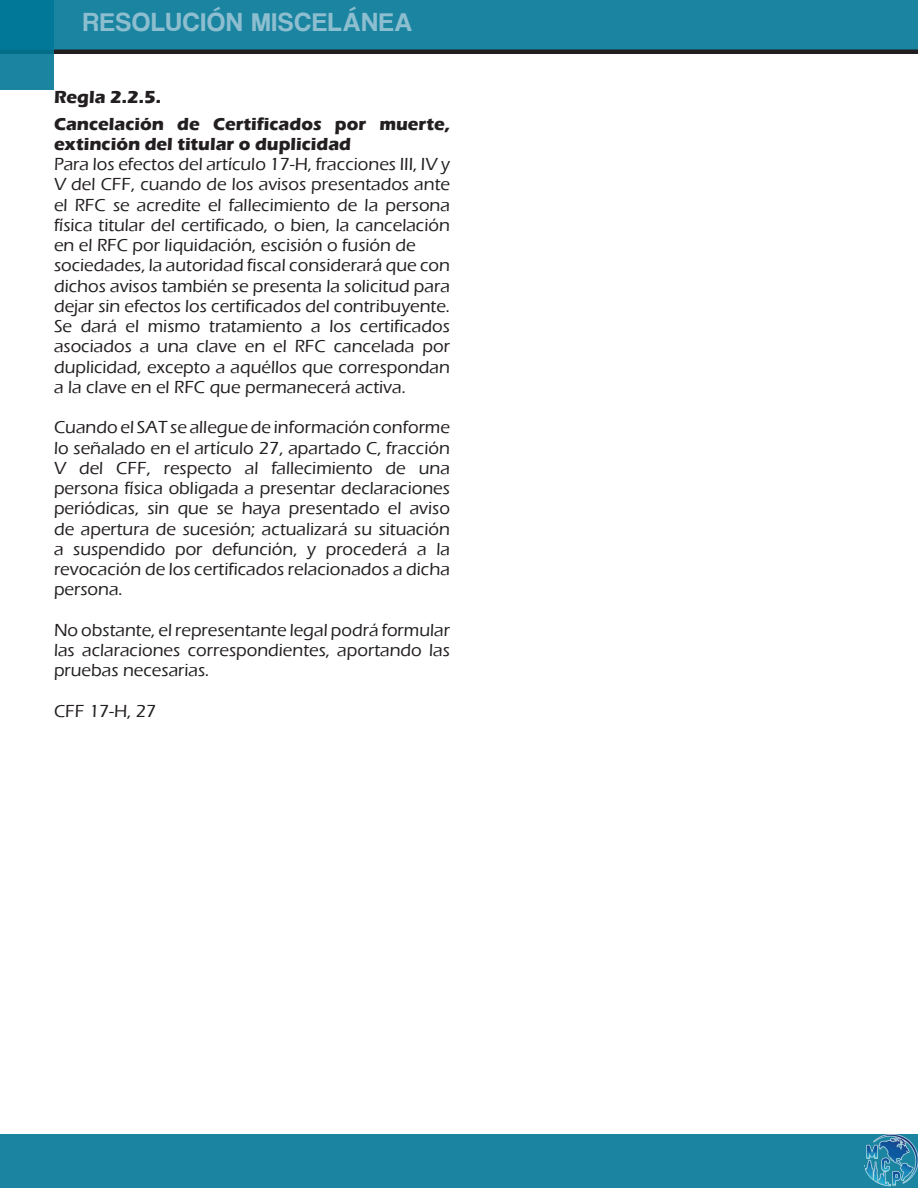
<style>
.page{position:relative;width:918px;height:1188px;background:#fff}
.page>*{position:absolute;margin:0;border:0;box-sizing:border-box;transform-origin:0 0}
.t1{font:27px "Coolvetica Rg";letter-spacing:.05em;color:#9ac5d5}
.t2{font:500 18px/20.2px "Eras ITC";color:#231f20;text-align:justify}
.t3{font:700 18px/20.2px "Eras ITC";color:#231f20}
</style>
<div class="page">
<div style="left:0;top:0;width:918px;height:54px;background:#1a84a1"></div>
<div style="left:0;top:1134px;width:918px;height:54px;background:#1a84a1"></div>
<hr style="left:0;top:50px;width:918px;height:4px;background:#231f20">
<img style="left:864px;top:1134px;width:54px;height:53px">
<svg style="left:0;top:0;width:54px;height:90px;background:#0b7c9a"></svg>
<h1 class="t1" style="left:83px;top:6px;width:331px">RESOLUCIÓN MISCELÁNEA</h1>
<p class="t3" style="left:54px;top:86px;width:109px">Regla 2.2.5.</p>
<p class="t3" style="left:54px;top:113px;width:398px">Cancelación de Certificados por muerte, extinción del titular o duplicidad</p>
<p class="t2" style="left:54px;top:154px;width:398px">Para los efectos del artículo 17-H, fracciones III, IV y V del CFF, cuando de los avisos presentados ante el RFC se acredite el fallecimiento de la persona física titular del certificado, o bien, la cancelación en el RFC por liquidación, escisión o fusión de</p>
<p class="t2" style="left:54px;top:255px;width:398px">sociedades, la autoridad fiscal considerará que con dichos avisos también se presenta la solicitud para dejar sin efectos los certificados del contribuyente.<br>Se dará el mismo tratamiento a los certificados asociados a una clave en el RFC cancelada por duplicidad, excepto a aquéllos que correspondan a la clave en el RFC que permanecerá activa.</p>
<p class="t2" style="left:54px;top:417px;width:398px">Cuando el SAT se allegue de información conforme lo señalado en el artículo 27, apartado C, fracción V del CFF, respecto al fallecimiento de una persona física obligada a presentar declaraciones periódicas, sin que se haya presentado el aviso de apertura de sucesión; actualizará su situación a suspendido por defunción, y procederá a la revocación de los certificados relacionados a dicha persona.</p>
<p class="t2" style="left:54px;top:620px;width:398px">No obstante, el representante legal podrá formular las aclaraciones correspondientes, aportando las pruebas necesarias.</p>
<p class="t2" style="left:54px;top:701px;width:104px">CFF 17-H, 27</p>
</div>
